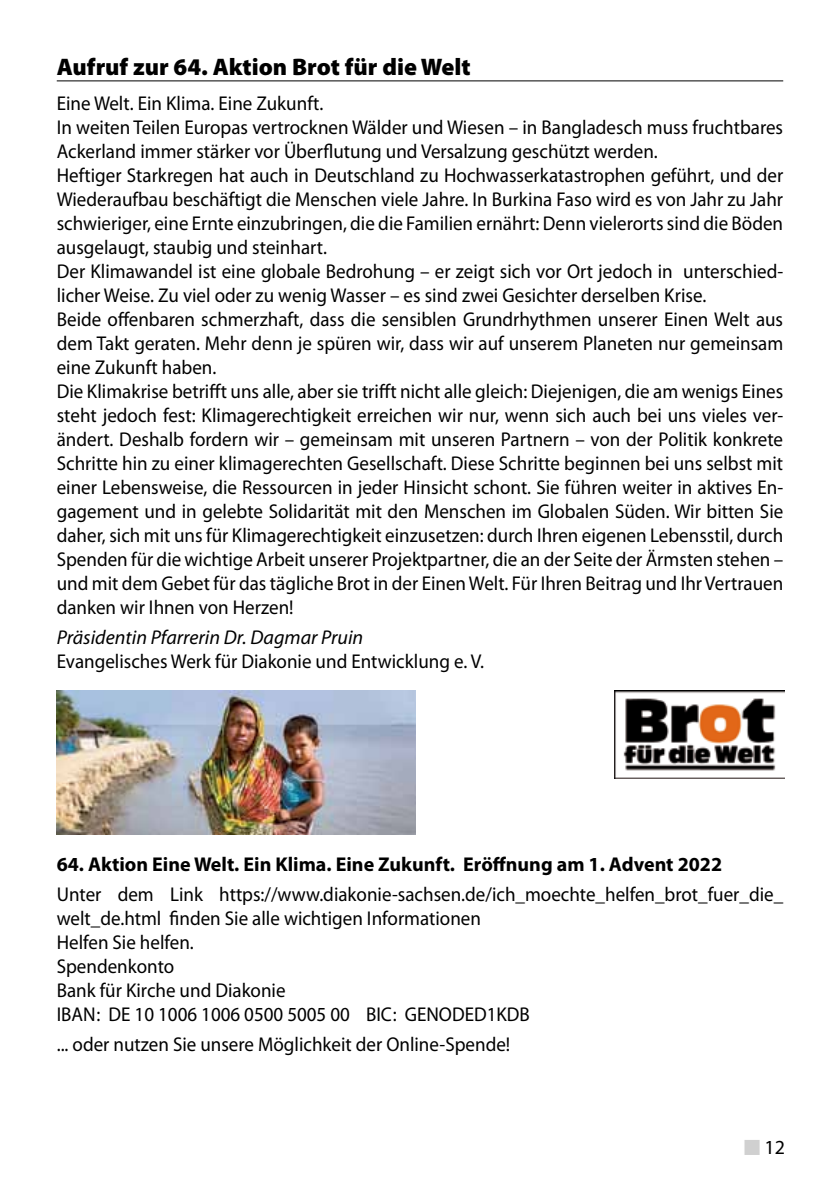
<style>
.page{position:relative;width:840px;height:1191px;background:#fff}
.page>*{position:absolute;margin:0;border:0;box-sizing:border-box;transform-origin:0 0}
.t1{font:900 24px "Myriad Pro";color:#000}
.t2{font:20px/24px "Myriad Pro";color:#000;scale:.95 1}
.t3{font:700 20px "Myriad Pro";color:#000}
.t4{font:italic 20px "Myriad Pro";color:#000}
.t5{font:20px "Myriad Pro";color:#000}
.s1{color:#d0d0d0}
</style>
<div class="page">
<hr style="left:57px;top:80px;width:725px;height:1px;background:#000">
<img style="left:614px;top:691px;width:170px;height:87px">
<img style="left:57px;top:691px;width:358px;height:144px">
<p class="t1" style="left:57px;top:51px;width:415px">Aufruf zur 64. Aktion Brot für die Welt</p>
<p class="t2" style="left:57px;top:91px;width:765px">Eine Welt. Ein Klima. Eine Zukunft.<br>In weiten Teilen Europas vertrocknen Wälder und Wiesen – in Bangladesch muss fruchtbares Ackerland immer stärker vor Überflutung und Versalzung geschützt werden.<br>Heftiger Starkregen hat auch in Deutschland zu Hochwasserkatastrophen geführt, und der Wiederaufbau beschäftigt die Menschen viele Jahre. In Burkina Faso wird es von Jahr zu Jahr schwieriger, eine Ernte einzubringen, die die Familien ernährt: Denn vielerorts sind die Böden ausgelaugt, staubig und steinhart.<br>Der Klimawandel ist eine globale Bedrohung – er zeigt sich vor Ort jedoch in unterschied&shy;licher Weise. Zu viel oder zu wenig Wasser – es sind zwei Gesichter derselben Krise.<br>Beide offenbaren schmerzhaft, dass die sensiblen Grundrhythmen unserer Einen Welt aus dem Takt geraten. Mehr denn je spüren wir, dass wir auf unserem Planeten nur gemeinsam eine Zukunft haben.<br>Die Klimakrise betrifft uns alle, aber sie trifft nicht alle gleich: Diejenigen, die am wenigs Eines steht jedoch fest: Klimagerechtigkeit erreichen wir nur, wenn sich auch bei uns vieles ver&shy;ändert. Deshalb fordern wir – gemeinsam mit unseren Partnern – von der Politik konkrete Schritte hin zu einer klimagerechten Gesellschaft. Diese Schritte beginnen bei uns selbst mit einer Lebensweise, die Ressourcen in jeder Hinsicht schont. Sie führen weiter in aktives En&shy;gagement und in gelebte Solidarität mit den Menschen im Globalen Süden. Wir bitten Sie daher, sich mit uns für Klimagerechtigkeit einzusetzen: durch Ihren eigenen Lebensstil, durch Spenden für die wichtige Arbeit unserer Projektpartner, die an der Seite der Ärmsten stehen – und mit dem Gebet für das tägliche Brot in der Einen Welt. Für Ihren Beitrag und Ihr Vertrauen danken wir Ihnen von Herzen!</p>
<p class="t4" style="left:57px;top:625px;width:308px">Präsidentin Pfarrerin Dr. Dagmar Pruin</p>
<p class="t2" style="left:57px;top:649px;width:451px">Evangelisches Werk für Diakonie und Entwicklung e. V.</p>
<p class="t3" style="left:57px;top:851px;width:666px">64. Aktion Eine Welt. Ein Klima. Eine Zukunft. Eröffnung am 1. Advent 2022</p>
<p class="t2" style="left:57px;top:882px;width:765px">Unter dem Link https://www.diakonie-sachsen.de/ich_moechte_helfen_brot_fuer_die_ welt_de.html finden Sie alle wichtigen Informationen<br>Helfen Sie helfen.<br>Spendenkonto<br>Bank für Kirche und Diakonie<br>IBAN: DE 10 1006 1006 0500 5005 00 BIC: GENODED1KDB</p>
<p class="t2" style="left:57px;top:1031px;width:478px">... oder nutzen Sie unsere Möglichkeit der Online-Spende!</p>
<p class="t5" style="left:742px;top:1135px;width:44px"><span class="s1">■</span>12</p>
</div>
